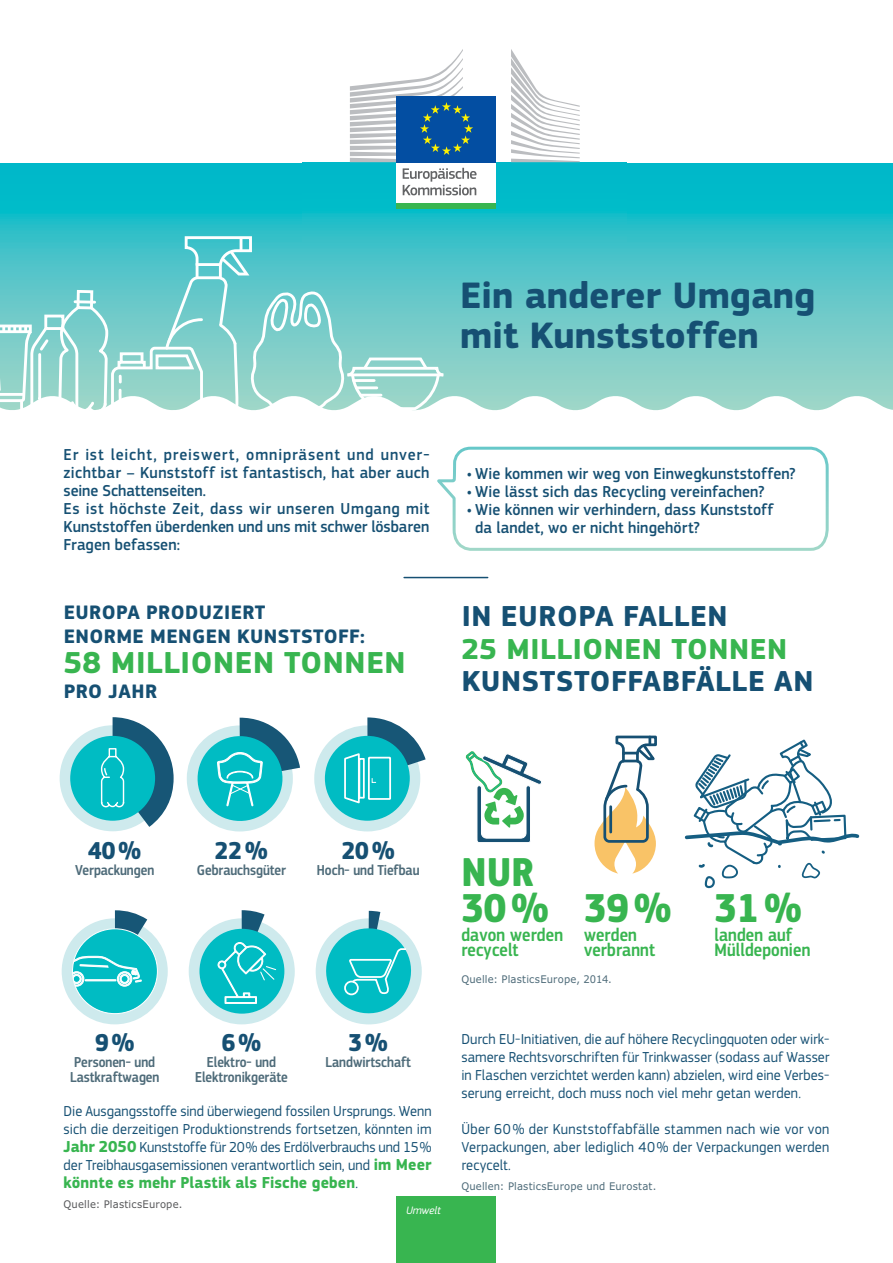
<style>
.page{position:relative;width:893px;height:1263px;background:#fff}
.page>*{position:absolute;margin:0;border:0;box-sizing:border-box;transform-origin:0 0}
.t1{font:700 42px/36px "EC Square Sans Cond Pro";color:#38b550}
.t2{font:700 38.25px/39.8px "EC Square Sans Pro";color:#165073}
.t3{font:700 31.5px "EC Square Sans Pro";letter-spacing:.02em;color:#38b550}
.t4{font:700 30px "EC Square Sans Pro";letter-spacing:.02em;color:#165073}
.t5{font:700 30px "EC Square Sans Pro";letter-spacing:.02em;color:#38b550}
.t6{font:700 25.5px "EC Square Sans Cond Pro";color:#165073}
.t7{font:700 20.25px/24.3px "EC Square Sans Pro";letter-spacing:.02em;color:#165073}
.t8{font:500 18.9px/14.5px "EC Square Sans Cond Pro";letter-spacing:.01em;color:#38b550}
.t9{font:500 16.5px/18px "EC Square Sans Pro";letter-spacing:.01em;color:#165073;scale:.95 1}
.t10{font:700 16.5px "EC Square Sans Pro";letter-spacing:.01em;color:#38b550;scale:.95 1}
.t11{font:15px/18px "EC Square Sans Pro";letter-spacing:.005em;color:#165073;text-align:justify;scale:.95 1}
.t12{font:500 15px/15px "EC Square Sans Cond Pro";color:#4e6b79}
.t13{font:italic 11.25px "EC Square Sans Pro";letter-spacing:-.015em;color:#fff}
.t14{font:10.5px "Verdana";letter-spacing:.02em;color:#4e6b79;scale:.95 1}
.t15{font:10.5px "Verdana";letter-spacing:.02em;color:#58595b;scale:.95 1}
.s1{font-weight:700;font-size:16.5px;color:#38b550}
.s2{font-weight:400;font-size:15px;color:#165073}
</style>
<div class="page">
<svg style="left:0;top:162px;width:892px;height:73px;background:#0dbcc9"></svg>
<svg style="left:684px;top:740px;width:176px;height:149px"></svg>
<svg style="left:465px;top:751px;width:77px;height:92px"></svg>
<svg style="left:594px;top:735px;width:63px;height:139px"></svg>
<hr style="left:609px;top:807px;width:3px;height:25px;background:#165073">
<svg style="left:0;top:235px;width:892px;height:316px"></svg>
<div style="left:397px;top:1197px;width:99px;height:66px;background:#38b550"></div>
<svg style="left:303px;top:162px;width:323px;height:82px;background:#13bcc8"></svg>
<div style="left:397px;top:160px;width:99px;height:44px;background:#fff"></div>
<div style="left:397px;top:203px;width:99px;height:6px;background:#38b550"></div>
<svg style="left:511px;top:49px;width:68px;height:113px"></svg>
<div style="left:397px;top:96px;width:99px;height:66px;background:#034ea2"></div>
<svg style="left:350px;top:49px;width:123px;height:113px"></svg>
<svg style="left:402px;top:168px;width:74px;height:27px"></svg>
<hr style="left:404px;top:577px;width:83px;height:1px;background:#165073">
<svg style="left:60px;top:717px;width:114px;height:114px"></svg>
<svg style="left:314px;top:717px;width:111px;height:114px"></svg>
<svg style="left:187px;top:717px;width:113px;height:114px"></svg>
<svg style="left:62px;top:910px;width:106px;height:114px"></svg>
<div style="left:73px;top:975px;width:7px;height:7px;border:1px solid #fff;border-radius:50%"></div>
<div style="left:72px;top:974px;width:9px;height:10px;border:1px solid #fff;border-radius:50%"></div>
<svg style="left:316px;top:911px;width:106px;height:113px"></svg>
<div style="left:344px;top:981px;width:15px;height:14px;border:2px solid #fff;border-radius:50%"></div>
<svg style="left:189px;top:910px;width:106px;height:114px"></svg>
<h2 class="t2" style="left:460px;top:279px;width:356px">Ein anderer Umgang mit Kunststoffen</h2>
<p class="t9" style="left:64px;top:447px;width:386px">Er ist leicht, preiswert, omnipräsent und unver&shy;zicht bar – Kunststoff ist fantastisch, hat aber auch seine Schattenseiten.<br>Es ist höchste Zeit, dass wir unseren Umgang mit Kunststoffen überdenken und uns mit schwer lösbaren Fragen befassen:</p>
<h3 class="t7" style="left:64px;top:602px;width:303px">EUROPA PRODUZIERT<br>ENORME MENGEN KUNSTSTOFF:</h3>
<h3 class="t3" style="left:64px;top:651px;width:343px">58 MILLIONEN TONNEN</h3>
<h3 class="t7" style="left:64px;top:681px;width:95px">PRO JAHR</h3>
<p class="t9" style="left:466px;top:466px;width:348px">• Wie kommen wir weg von Einwegkunststoffen?</p>
<p class="t9" style="left:466px;top:484px;width:315px">• Wie lässt sich das Recycling vereinfachen?</p>
<p class="t9" style="left:475px;top:502px;width:315px;text-indent:-9px">• Wie können wir verhindern, dass Kunststoff da landet, wo er nicht hingehört?</p>
<h3 class="t4" style="left:461px;top:605px;width:267px">IN EUROPA FALLEN</h3>
<h3 class="t5" style="left:461px;top:638px;width:327px">25 MILLIONEN TONNEN</h3>
<h3 class="t4" style="left:461px;top:670px;width:353px">KUNSTSTOFFABFÄLLE AN</h3>
<h3 class="t6" style="left:88px;top:841px;width:54px">40 %</h3>
<h3 class="t6" style="left:215px;top:841px;width:54px">22 %</h3>
<h3 class="t6" style="left:342px;top:841px;width:54px">20 %</h3>
<p class="t12" style="left:75px;top:864px;width:80px">Verpackungen</p>
<p class="t12" style="left:197px;top:864px;width:90px">Gebrauchsgüter</p>
<p class="t12" style="left:317px;top:864px;width:104px">Hoch- und Tiefbau</p>
<h3 class="t6" style="left:95px;top:1033px;width:41px">9 %</h3>
<h3 class="t6" style="left:222px;top:1033px;width:41px">6 %</h3>
<h3 class="t6" style="left:348px;top:1033px;width:41px">3 %</h3>
<p class="t12" style="left:70px;top:1056px;width:91px">Personen- und<br>Lastkraftwagen</p>
<p class="t12" style="left:195px;top:1056px;width:94px;text-align:center">Elektro- und<br>Elektronikgeräte</p>
<p class="t12" style="left:325px;top:1056px;width:87px">Landwirtschaft</p>
<p class="t11" style="left:64px;top:1104px;width:389px">Die Ausgangsstoffe sind überwiegend fossilen Ursprungs. Wenn sich die derzeitigen Produktionstrends fortsetzen, könnten im <span class="s1">Jahr 2050</span> Kunststoffe für 20 % des Erdölverbrauchs und 15 % der Treibhausgasemissionen verantwortlich sein, und <span class="s1">im Meer</span></p>
<p class="t10" style="left:64px;top:1176px;width:311px">könnte es mehr Plastik als Fische geben<span class="s2">.</span></p>
<p class="t15" style="left:64px;top:1200px;width:126px">Quelle: PlasticsEurope.</p>
<p class="t13" style="left:406px;top:1203px;width:36px">Umwelt</p>
<h1 class="t1" style="left:461px;top:858px;width:89px">NUR<br>30 %</h1>
<p class="t8" style="left:461px;top:930px;width:103px">davon werden recycelt</p>
<h1 class="t1" style="left:584px;top:894px;width:89px">39 %</h1>
<p class="t8" style="left:584px;top:930px;width:72px">werden verbrannt</p>
<p class="t14" style="left:461px;top:975px;width:160px">Quelle: PlasticsEurope, 2014.</p>
<h1 class="t1" style="left:714px;top:894px;width:89px">31 %</h1>
<p class="t8" style="left:714px;top:930px;width:97px">landen auf<br>Mülldeponien</p>
<p class="t11" style="left:461px;top:1032px;width:389px">Durch EU-Initiativen, die auf höhere Recyclingquoten oder wirk&shy;samere Rechtsvorschriften für Trinkwasser (sodass auf Wasser in Flaschen verzichtet werden kann) abzielen, wird eine Verbes&shy;serung erreicht, doch muss noch viel mehr getan werden.</p>
<p class="t11" style="left:461px;top:1122px;width:389px">Über 60 % der Kunststoffabfälle stammen nach wie vor von Verpackungen, aber lediglich 40 % der Verpackungen werden recycelt.</p>
<p class="t14" style="left:461px;top:1182px;width:207px">Quellen: PlasticsEurope und Eurostat.</p>
</div>
